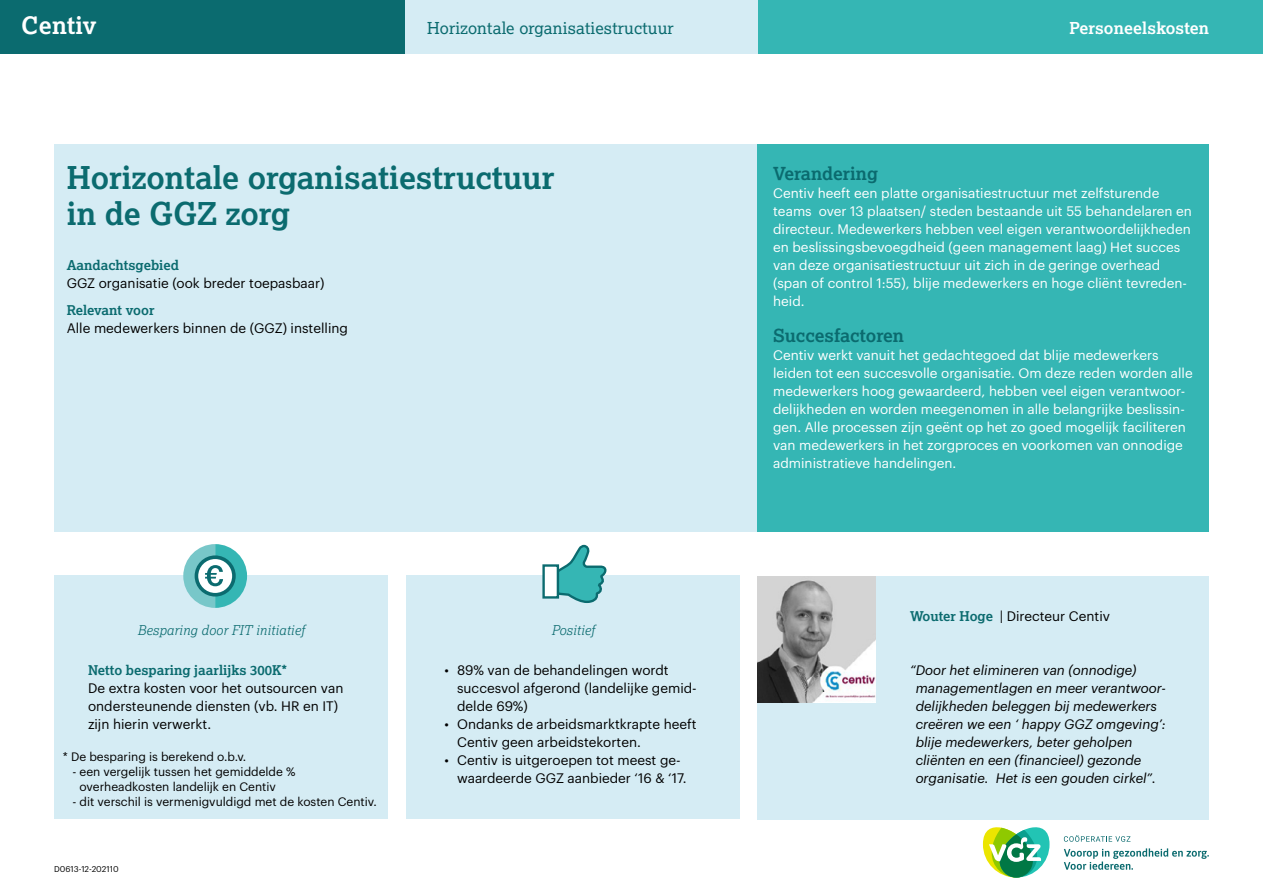
<style>
.page{position:relative;width:1263px;height:893px;background:#fff}
.page>*{position:absolute;margin:0;border:0;box-sizing:border-box;transform-origin:0 0}
._1_Titel{font:700 31.5px/36px "Lexia";color:#0b6b6f}
._0_Aanbieder{font:700 24px "Lexia";letter-spacing:.01em;color:#fff}
._4_tussenkop_kader{font:700 18px "Lexia";color:#0b6b6f}
._0_verandering{font:16.5px "Lexia";letter-spacing:.01em;color:#0b6b6f}
._0_specialisme{font:700 16.5px "Lexia";letter-spacing:.01em;color:#fff}
._5_body_wit{font:13.5px/18px "Graphik";color:#fff}
._3_Body{font:13.5px/18px "Graphik";color:#000}
._7_arts_citaat{font:italic 13.5px/18px "Graphik";color:#000}
._2_tussenkop{font:700 13.5px "Lexia";color:#0b6b6f}
.t1{font:italic 300 13.5px "Lexia";letter-spacing:.01em;color:#0b6b6f}
._7_naam_arts{font:13.5px "Graphik";color:#000}
._3_Body-2{font:12px/15px "Graphik";color:#000}
._3_Body-3{font:8.25px "Graphik";color:#000}
.s1{font-family:"Lexia";font-weight:700;color:#0b6b6f}
</style>
<div class="page">
<div style="left:405px;top:0;width:643px;height:54px;background:#d5ecf4"></div>
<div style="left:0;top:0;width:405px;height:54px;background:#0b6b6f"></div>
<div style="left:758px;top:0;width:505px;height:54px;background:#35b6b4"></div>
<div style="left:54px;top:144px;width:1155px;height:387px;background:#d5ecf4"></div>
<div style="left:758px;top:144px;width:451px;height:387px;background:#35b6b4"></div>
<div style="left:758px;top:576px;width:451px;height:243px;background:#d5ecf4"></div>
<div style="left:54px;top:576px;width:334px;height:243px;background:#d5ecf4"></div>
<div style="left:406px;top:576px;width:334px;height:243px;background:#d5ecf4"></div>
<svg style="left:1064px;top:835px;width:66px;height:7px"></svg>
<svg style="left:1064px;top:848px;width:145px;height:22px"></svg>
<svg style="left:982px;top:827px;width:68px;height:51px"></svg>
<svg style="left:183px;top:544px;width:64px;height:64px"></svg>
<img style="left:758px;top:576px;width:117px;height:126px">
<svg style="left:559px;top:544px;width:51px;height:59px"></svg>
<div style="left:542px;top:564px;width:17px;height:35px;background:#fff;border:2px solid #0b6b6f"></div>
<p class="_0_Aanbieder" style="left:21px;top:11px;width:77px">Centiv</p>
<p class="_0_verandering" style="left:427px;top:18px;width:248px">Horizontale organisatiestructuur</p>
<p class="_0_specialisme" style="left:1069px;top:18px;width:141px">Personeelskosten</p>
<p class="_1_Titel" style="left:67px;top:159px;width:489px">Horizontale organisatiestructuur in de GGZ zorg</p>
<p class="_2_tussenkop" style="left:67px;top:257px;width:114px">Aandachtsgebied</p>
<p class="_3_Body" style="left:67px;top:273px;width:259px">GGZ organisatie (ook breder toepasbaar)</p>
<p class="_2_tussenkop" style="left:67px;top:302px;width:89px">Relevant voor</p>
<p class="_3_Body" style="left:67px;top:318px;width:283px">Alle medewerkers binnen de (GGZ) instelling</p>
<p class="t1" style="left:137px;top:622px;width:169px">Besparing door FIT initiatief</p>
<p class="t1" style="left:551px;top:622px;width:45px">Positief</p>
<p class="_2_tussenkop" style="left:88px;top:662px;width:201px">Netto besparing jaarlijks 300K*</p>
<p class="_3_Body" style="left:88px;top:678px;width:257px">De extra kosten voor het outsourcen van ondersteunende diensten (vb. HR en IT) zijn hierin verwerkt.</p>
<p class="_3_Body-2" style="left:63px;top:748px;width:185px">* De besparing is berekend o.b.v.</p>
<p class="_3_Body-2" style="left:80px;top:763px;width:217px;text-indent:-7px">- een vergelijk tussen het gemiddelde % overheadkosten landelijk en Centiv</p>
<p class="_3_Body-2" style="left:72px;top:793px;width:306px">- dit verschil is vermenigvuldigd met de kosten Centiv.</p>
<p class="_3_Body-3" style="left:54px;top:863px;width:66px">D0613-12-202110</p>
<p class="_3_Body" style="left:457px;top:660px;width:241px;text-indent:-13px">• 89% van de behandelingen wordt succesvol afgerond (landelijke gemid&shy;delde 69%)</p>
<p class="_3_Body" style="left:457px;top:714px;width:241px;text-indent:-13px">• Ondanks de arbeidsmarktkrapte heeft<br>Centiv geen arbeidstekorten.</p>
<p class="_3_Body" style="left:457px;top:750px;width:231px;text-indent:-13px">• Centiv is uitgeroepen tot meest ge&shy;waardeerde GGZ aanbieder ‘16 &amp; ‘17.</p>
<p class="_4_tussenkop_kader" style="left:773px;top:162px;width:106px">Verandering</p>
<p class="_5_body_wit" style="left:773px;top:183px;width:420px">Centiv heeft een platte organisatiestructuur met zelfsturende teams over 13 plaatsen/ steden bestaande uit 55 behandelaren en directeur. Medewerkers hebben veel eigen verantwoordelijkheden en beslissingsbevoegdheid (geen management laag) Het succes van deze organisatiestructuur uit zich in de geringe overhead (span of control 1:55), blije medewerkers en hoge cliënt tevreden&shy;heid.</p>
<p class="_4_tussenkop_kader" style="left:773px;top:324px;width:132px">Succesfactoren</p>
<p class="_5_body_wit" style="left:773px;top:345px;width:421px">Centiv werkt vanuit het gedachtegoed dat blije medewerkers leiden tot een succesvolle organisatie. Om deze reden worden alle medewerkers hoog gewaardeerd, hebben veel eigen verantwoor&shy;delijkheden en worden meegenomen in alle belangrijke beslissin&shy;gen. Alle processen zijn geënt op het zo goed mogelijk faciliteren van medewerkers in het zorgproces en voorkomen van onnodige administratieve handelingen.</p>
<p class="_7_naam_arts" style="left:910px;top:606px;width:201px"><span class="s1">Wouter Hoge</span> | Directeur Centiv</p>
<p class="_7_arts_citaat" style="left:916px;top:660px;width:252px;text-indent:-6px">“Door het elimineren van (onnodige) managementlagen en meer verantwoor&shy;delijkheden beleggen bij medewerkers creëren we een ‘ happy GGZ omgeving’: blije medewerkers, beter geholpen cliënten en een (financieel) gezonde organisatie. Het is een gouden cirkel”.</p>
</div>
